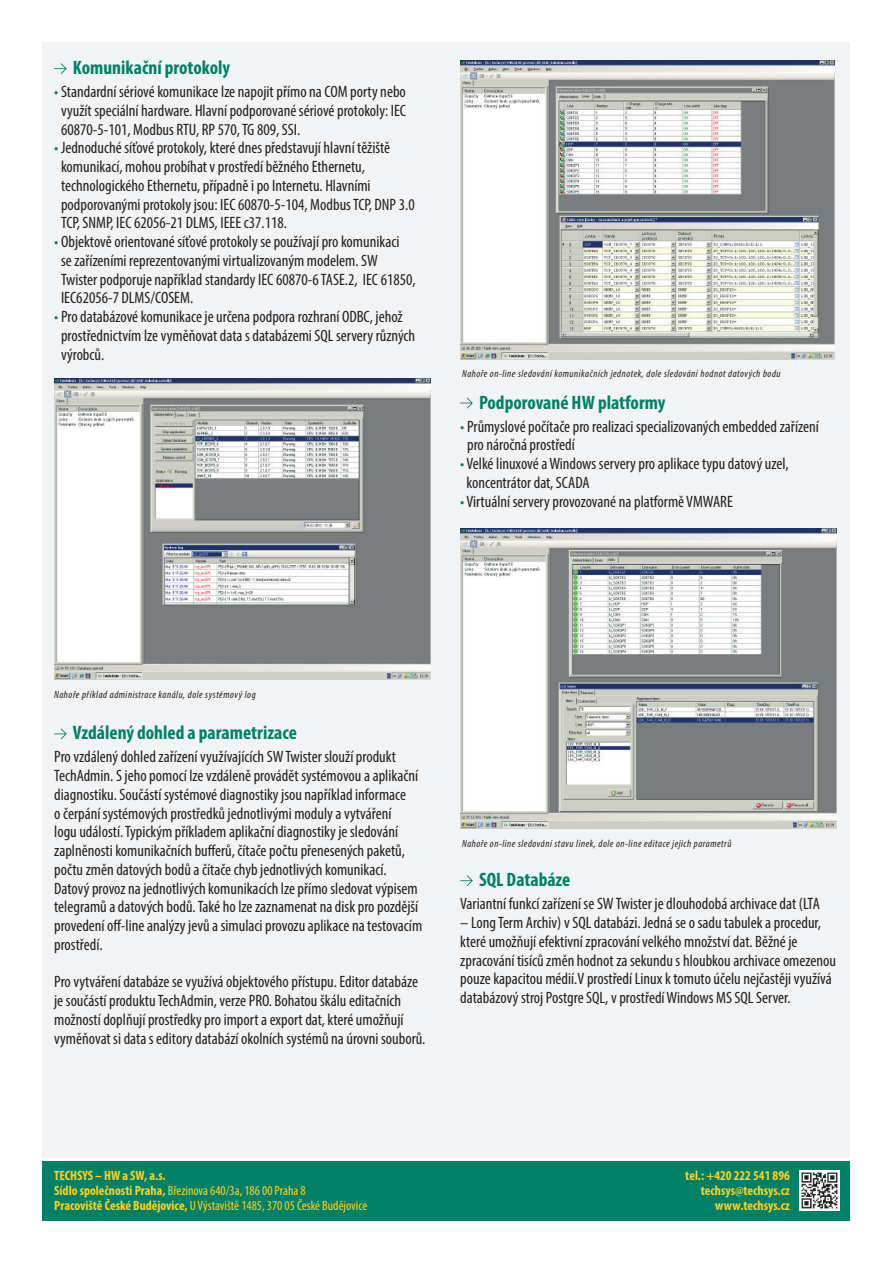
<style>
.page{position:relative;width:893px;height:1263px;background:#fff}
.page>*{position:absolute;margin:0;border:0;box-sizing:border-box;transform-origin:0 0}
.t1{font:700 condensed 19.5px "Myriad Pro";color:#008066}
.t2{font:condensed 16.5px/18.8px "Myriad Pro";color:#231f20}
.bodytext{font:condensed 13.5px "Myriad Pro";color:#ffd224}
.bodytext-2{font:700 condensed 13.5px "Myriad Pro";color:#ffd224}
.bodytext-3{font:italic condensed 10.5px "Myriad Pro";letter-spacing:.05em;color:#231f20}
.s1{color:#008066}
.s2{font-weight:700}
</style>
<div class="page">
<div style="left:43px;top:43px;width:807px;height:1169px;background:#f2f3f4"></div>
<div style="left:43px;top:1159px;width:807px;height:62px;background:#008066"></div>
<hr style="left:13px;top:1158px;width:859px;height:3px;background:#fff">
<img style="left:799px;top:1170px;width:40px;height:40px">
<svg style="left:54px;top:63px;width:13px;height:11px"></svg>
<svg style="left:54px;top:728px;width:13px;height:11px"></svg>
<svg style="left:460px;top:397px;width:13px;height:11px"></svg>
<svg style="left:460px;top:875px;width:13px;height:11px"></svg>
<img style="left:55px;top:378px;width:376px;height:301px">
<img style="left:461px;top:61px;width:373px;height:299px">
<img style="left:461px;top:528px;width:375px;height:301px">
<p class="t1" style="left:73px;top:55px;width:159px">Komunikační protokoly</p>
<p class="t2" style="left:61px;top:82px;width:347px;text-align:justify;text-indent:-7px"><span class="s1">•</span> Standardní sériové komunikace lze napojit přímo na COM porty nebo využít speciální hardware. Hlavní podporované sériové protokoly: IEC 60870-5-101, Modbus RTU, RP 570, TG 809, SSI.</p>
<p class="t2" style="left:61px;top:138px;width:355px;text-indent:-7px"><span class="s1">•</span> Jednoduché síťové protokoly, které dnes představují hlavní těžiště komunikací, mohou probíhat v prostředí běžného Ethernetu, technologického Ethernetu, případně i po Internetu. Hlavními podporovanými protokoly jsou: IEC 60870-5-104, Modbus TCP, DNP 3.0<br>TCP, SNMP, IEC 62056-21 DLMS, IEEE c37.118.</p>
<p class="t2" style="left:61px;top:232px;width:356px;text-indent:-7px"><span class="s1">•</span> Objektově orientované síťové protokoly se používají pro komunikaci<br>se zařízeními reprezentovanými virtualizovaným modelem. SW Twister podporuje například standardy IEC 60870-6 TASE.2, IEC 61850, IEC62056-7 DLMS/COSEM.</p>
<p class="t2" style="left:61px;top:307px;width:356px;text-indent:-7px"><span class="s1">•</span> Pro databázové komunikace je určena podpora rozhraní ODBC, jehož prostřednictvím lze vyměňovat data s databázemi SQL servery různých výrobců.</p>
<p class="bodytext-3" style="left:462px;top:367px;width:320px">Nahoře on-line sledování komunikačních jednotek, dole sledování hodnot datových bodu</p>
<p class="t1" style="left:479px;top:390px;width:188px">Podporované HW platformy</p>
<p class="t2" style="left:467px;top:416px;width:353px;text-indent:-7px"><span class="s1">•</span> Průmyslové počítače pro realizaci specializovaných embedded zařízení pro náročná prostředí</p>
<p class="t2" style="left:467px;top:454px;width:324px;text-indent:-6px"><span class="s1">•</span> Velké linuxové a Windows servery pro aplikace typu datový uzel, koncentrátor dat, SCADA</p>
<p class="t2" style="left:460px;top:491px;width:274px"><span class="s1">•</span> Virtuální servery provozované na platformě VMWARE</p>
<p class="bodytext-3" style="left:54px;top:688px;width:203px">Nahoře příklad administrace kanálu, dole systémový log</p>
<p class="t1" style="left:73px;top:721px;width:226px">Vzdálený dohled a parametrizace</p>
<p class="t2" style="left:54px;top:747px;width:369px">Pro vzdálený dohled zařízení využívajících SW Twister slouží produkt TechAdmin. S jeho pomocí lze vzdáleně provádět systémovou a aplikační diagnostiku. Součástí systémové diagnostiky jsou například informace<br>o čerpání systémových prostředků jednotlivými moduly a vytváření<br>logu událostí. Typickým příkladem aplikační diagnostiky je sledování zaplněnosti komunikačních bufferů, čítače počtu přenesených paketů, počtu změn datových bodů a čítače chyb jednotlivých komunikací.<br>Datový provoz na jednotlivých komunikacích lze přímo sledovat výpisem telegramů a datových bodů. Také ho lze zaznamenat na disk pro pozdější provedení off-line analýzy jevů a simulaci provozu aplikace na testovacím prostředí.</p>
<p class="t2" style="left:54px;top:972px;width:373px">Pro vytváření databáze se využívá objektového přístupu. Editor databáze je součástí produktu TechAdmin, verze PRO. Bohatou škálu editačních možností doplňují prostředky pro import a export dat, které umožňují vyměňovat si data s editory databází okolních systémů na úrovni souborů.</p>
<p class="bodytext-3" style="left:462px;top:837px;width:271px">Nahoře on-line sledování stavu linek, dole on-line editace jejich parametrů</p>
<p class="t1" style="left:479px;top:867px;width:93px">SQL Databáze</p>
<p class="t2" style="left:460px;top:894px;width:361px">Variantní funkcí zařízení se SW Twister je dlouhodobá archivace dat (LTA</p>
<p class="t2" style="left:460px;top:913px;width:377px">– Long Term Archiv) v SQL databázi. Jedná se o sadu tabulek a procedur, které umožňují efektivní zpracování velkého množství dat. Běžné je zpracování tisíců změn hodnot za sekundu s hloubkou archivace omezenou pouze kapacitou médií.V prostředí Linux k tomuto účelu nejčastěji využívá databázový stroj Postgre SQL, v prostředí Windows MS SQL Server.</p>
<p class="bodytext-2" style="left:54px;top:1167px;width:113px">TECHSYS – HW a SW, a.s.</p>
<p class="bodytext" style="left:54px;top:1182px;width:253px"><span class="s2">Sídlo společnosti Praha,</span> Březinova 640/3a, 186 00 Praha 8</p>
<p class="bodytext" style="left:54px;top:1197px;width:315px"><span class="s2">Pracoviště České Budějovice,</span> U Výstaviště 1485, 370 05 České Budějovice</p>
<p class="bodytext-2" style="left:685px;top:1167px;width:106px">tel.: +420 222 541 896</p>
<p class="bodytext-2" style="left:701px;top:1182px;width:91px">techsys@techsys.cz</p>
<p class="bodytext-2" style="left:715px;top:1197px;width:76px">www.techsys.cz</p>
</div>
